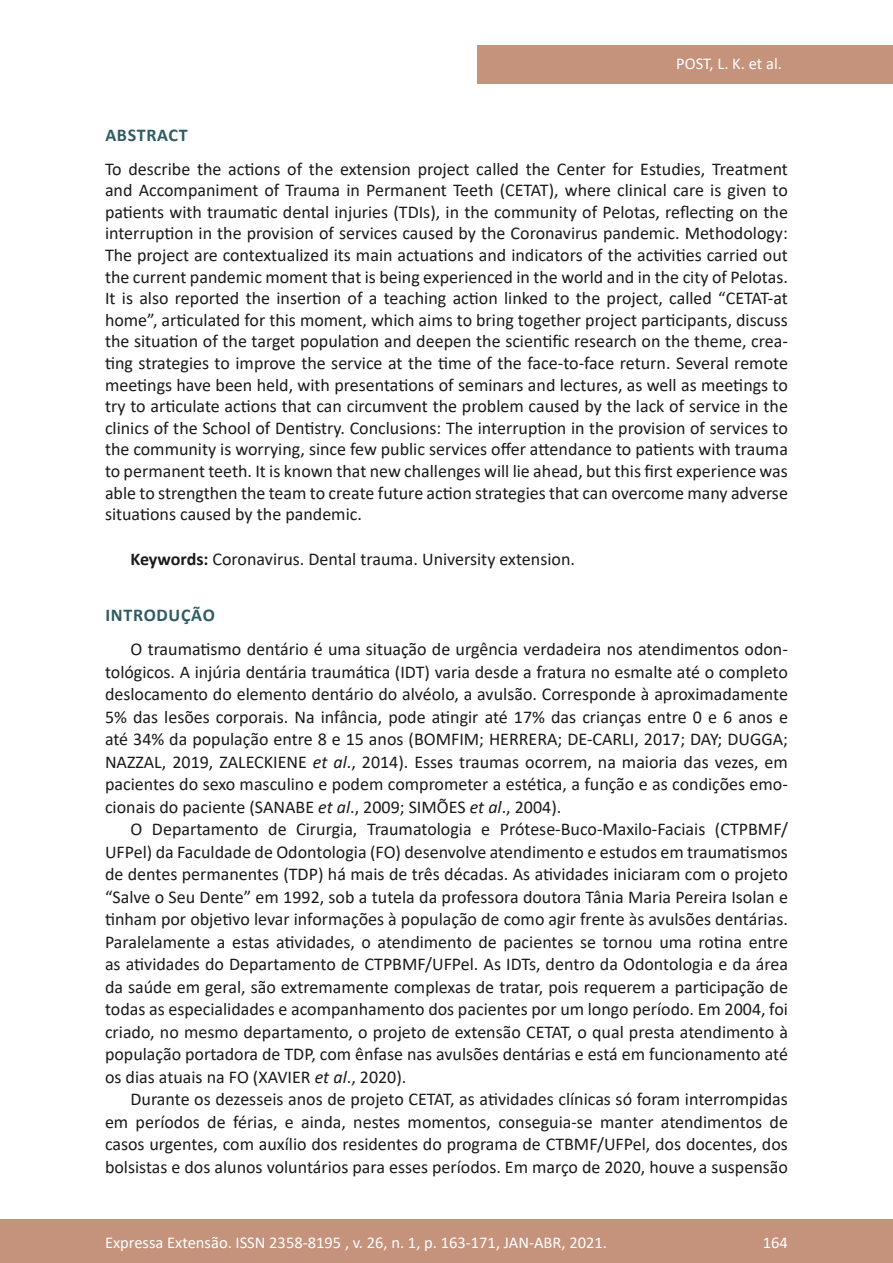
<style>
.page{position:relative;width:893px;height:1263px;background:#fff}
.page>*{position:absolute;margin:0;border:0;box-sizing:border-box;transform-origin:0 0}
.Principal_-_Texto{font:18px/22.5px "Calibri";color:#1a1a1a;text-align:justify}
.Principal_-_Resumo{font:18px/21.6px "Calibri";color:#1a1a1a;text-align:justify}
.Principal_-_Intertít{font:700 18px "Calibri";letter-spacing:.04em;color:#2e5b65}
.t1{font:16.5px "Calibri";color:#fff}
.s1{font-weight:700}
.s2{font-style:italic}
</style>
<div class="page">
<div style="left:0;top:1219px;width:893px;height:44px;background:#c5927c"></div>
<div style="left:477px;top:45px;width:416px;height:39px;background:#c5927c"></div>
<p class="t1" style="left:676px;top:52px;width:107px">POST, L. K. et al.</p>
<p class="Principal_-_Intertít" style="left:105px;top:122px;width:84px">ABSTRACT</p>
<p class="Principal_-_Resumo" style="left:105px;top:157px;width:684px">To describe the actions of the extension project called the Center for Estudies, Treatment and Accompaniment of Trauma in Permanent Teeth (CETAT), where clinical care is given to patients with traumatic dental injuries (TDIs), in the community of Pelotas, reflecting on the interruption in the provision of services caused by the Coronavirus pandemic. Methodology:<br>The project are contextualized its main actuations and indicators of the activities carried out the current pandemic moment that is being experienced in the world and in the city of Pelotas.<br>It is also reported the insertion of a teaching action linked to the project, called “CETAT-at home”, articulated for this moment, which aims to bring together project participants, discuss the situation of the target population and deepen the scientific research on the theme, crea&shy;ting strategies to improve the service at the time of the face-to-face return. Several remote meetings have been held, with presentations of seminars and lectures, as well as meetings to try to articulate actions that can circumvent the problem caused by the lack of service in the clinics of the School of Dentistry. Conclusions: The interruption in the provision of services to the community is worrying, since few public services offer attendance to patients with trauma to permanent teeth. It is known that new challenges will lie ahead, but this first experience was able to strengthen the team to create future action strategies that can overcome many adverse situations caused by the pandemic.</p>
<p class="Principal_-_Texto" style="left:130px;top:548px;width:446px"><span class="s1">Keywords:</span> Coronavirus. Dental trauma. University extension.</p>
<p class="Principal_-_Intertít" style="left:105px;top:602px;width:111px">INTRODUÇÃO</p>
<p class="Principal_-_Texto" style="left:105px;top:638px;width:684px;text-indent:26px">O traumatismo dentário é uma situação de urgência verdadeira nos atendimentos odon&shy;tológicos. A injúria dentária traumática (IDT) varia desde a fratura no esmalte até o completo deslocamento do elemento dentário do alvéolo, a avulsão. Corresponde à aproximadamente 5% das lesões corporais. Na infância, pode atingir até 17% das crianças entre 0 e 6 anos e até 34% da população entre 8 e 15 anos (BOMFIM; HERRERA; DE-CARLI, 2017; DAY; DUGGA; NAZZAL, 2019, ZALECKIENE <span class="s2">et al</span>., 2014). Esses traumas ocorrem, na maioria das vezes, em pacientes do sexo masculino e podem comprometer a estética, a função e as condições emo&shy;cionais do paciente (SANABE <span class="s2">et al</span>., 2009; SIMÕES <span class="s2">et al</span>., 2004).</p>
<p class="Principal_-_Texto" style="left:105px;top:818px;width:684px;text-indent:26px">O Departamento de Cirurgia, Traumatologia e Prótese-Buco-Maxilo-Faciais (CTPBMF/ UFPel) da Faculdade de Odontologia (FO) desenvolve atendimento e estudos em traumatismos de dentes permanentes (TDP) há mais de três décadas. As atividades iniciaram com o projeto “Salve o Seu Dente” em 1992, sob a tutela da professora doutora Tânia Maria Pereira Isolan e tinham por objetivo levar informações à população de como agir frente às avulsões dentárias.<br>Paralelamente a estas atividades, o atendimento de pacientes se tornou uma rotina entre as atividades do Departamento de CTPBMF/UFPel. As IDTs, dentro da Odontologia e da área da saúde em geral, são extremamente complexas de tratar, pois requerem a participação de todas as especialidades e acompanhamento dos pacientes por um longo período. Em 2004, foi criado, no mesmo departamento, o projeto de extensão CETAT, o qual presta atendimento à população portadora de TDP, com ênfase nas avulsões dentárias e está em funcionamento até os dias atuais na FO (XAVIER <span class="s2">et al</span>., 2020).</p>
<p class="Principal_-_Texto" style="left:105px;top:1088px;width:684px;text-indent:26px">Durante os dezesseis anos de projeto CETAT, as atividades clínicas só foram interrompidas em períodos de férias, e ainda, nestes momentos, conseguia-se manter atendimentos de casos urgentes, com auxílio dos residentes do programa de CTBMF/UFPel, dos docentes, dos bolsistas e dos alunos voluntários para esses períodos. Em março de 2020, houve a suspensão</p>
<p class="t1" style="left:105px;top:1230px;width:503px">Expressa Extensão. ISSN 2358-8195 , v. 26, n. 1, p. 163-171, JAN-ABR, 2021.</p>
<p class="t1" style="left:763px;top:1230px;width:27px">164</p>
</div>
